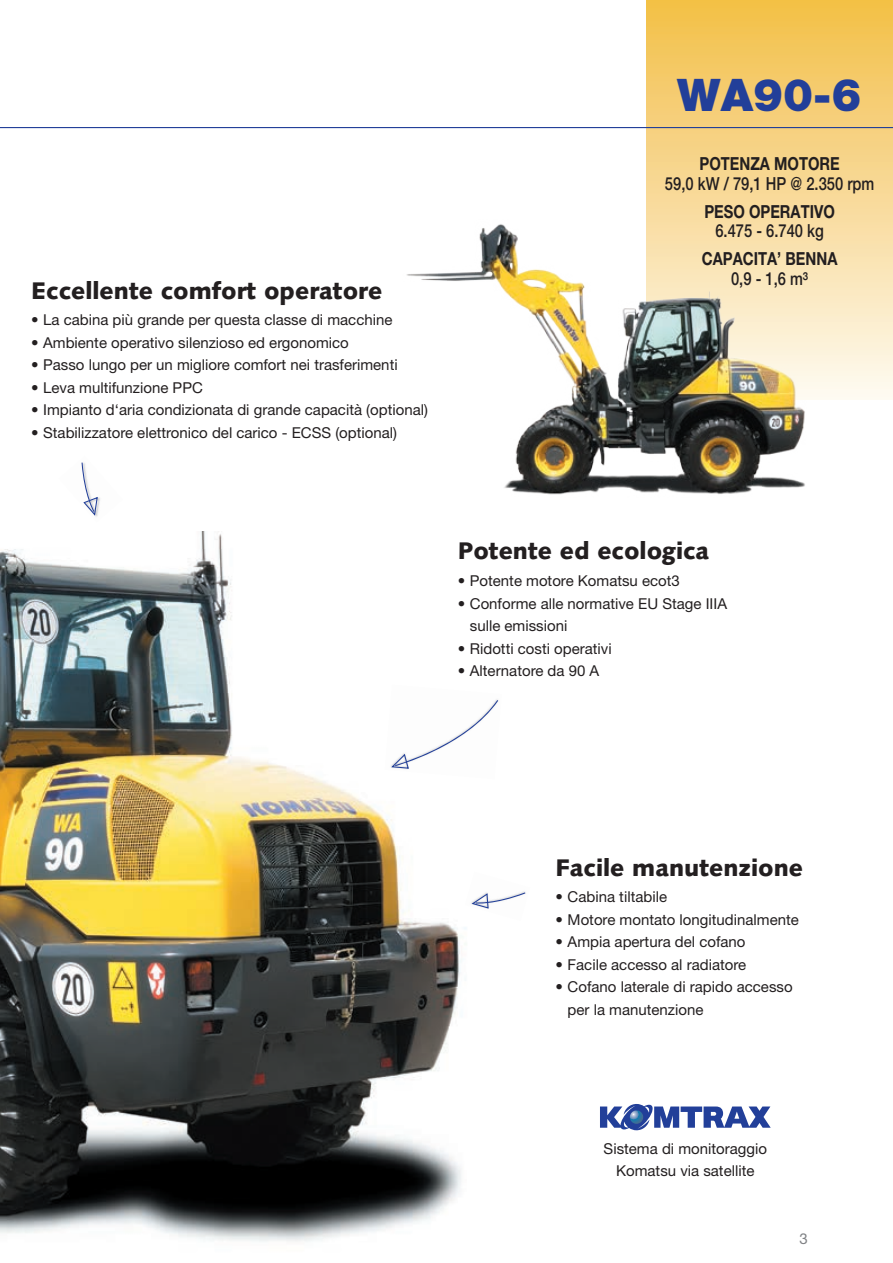
<style>
.page{position:relative;width:893px;height:1263px;background:#fff}
.page>*{position:absolute;margin:0;border:0;box-sizing:border-box;transform-origin:0 0}
.t1{font:900 45px "Helvetica Neue LT Pro";color:#223f99}
.t2{font:900 24px "Syntax LTCE";color:#231f20}
.t3{font:500 18px "Helvetica Neue LT Pro";color:#231f20;scale:.82 1}
.t4{font:700 18px "Helvetica Neue LT Pro";color:#231f20;scale:.82 1}
.t5{font:15px/22.5px "Helvetica Neue LT Pro";color:#231f20}
.t6{font:15px "Helvetica Neue LT Pro";color:#808285}
</style>
<div class="page">
<div style="left:646px;top:0;width:247px;height:400px;background:linear-gradient(to bottom,#f2be47,#fef9f0)"></div>
<hr style="left:0;top:127px;width:893px;height:1px;background:#223f99">
<img style="left:0;top:531px;width:466px;height:711px">
<img style="left:81px;top:462px;width:19px;height:55px">
<svg style="left:82px;top:463px;width:16px;height:53px"></svg>
<img style="left:385px;top:685px;width:114px;height:94px">
<svg style="left:391px;top:700px;width:107px;height:69px"></svg>
<svg style="left:600px;top:1104px;width:171px;height:26px"></svg>
<img style="left:465px;top:872px;width:61px;height:49px">
<svg style="left:472px;top:892px;width:53px;height:17px"></svg>
<img style="left:406px;top:220px;width:402px;height:275px">
<h2 class="t2" style="left:31px;top:276px;width:353px">Eccellente comfort operatore</h2>
<p class="t5" style="left:31px;top:308px;width:363px">• La cabina più grande per questa classe di macchine</p>
<p class="t5" style="left:31px;top:331px;width:319px">• Ambiente operativo silenzioso ed ergonomico</p>
<p class="t5" style="left:31px;top:353px;width:368px">• Passo lungo per un migliore comfort nei trasferimenti</p>
<p class="t5" style="left:31px;top:376px;width:173px">• Leva multifunzione PPC</p>
<p class="t5" style="left:31px;top:398px;width:398px">• Impianto d‘aria condizionata di grande capacità (optional)</p>
<p class="t5" style="left:31px;top:421px;width:367px">• Stabilizzatore elettronico del carico - ECSS (optional)</p>
<h1 class="t1" style="left:677px;top:68px;width:186px">WA90-6</h1>
<p class="t4" style="left:699px;top:152px;width:172px">POTENZA MOTORE</p>
<p class="t3" style="left:665px;top:172px;width:257px">59,0 kW / 79,1 HP @ 2.350 rpm</p>
<p class="t4" style="left:704px;top:200px;width:161px">PESO OPERATIVO</p>
<p class="t3" style="left:715px;top:220px;width:134px">6.475 - 6.740 kg</p>
<p class="t4" style="left:702px;top:247px;width:167px">CAPACITA’ BENNA</p>
<p class="t3" style="left:731px;top:267px;width:96px">0,9 - 1,6 m³</p>
<h2 class="t2" style="left:458px;top:537px;width:253px">Potente ed ecologica</h2>
<p class="t5" style="left:458px;top:569px;width:224px">• Potente motore Komatsu ecot3</p>
<p class="t5" style="left:470px;top:592px;width:259px;text-indent:-12px">• Conforme alle normative EU Stage IIIA sulle emissioni</p>
<p class="t5" style="left:458px;top:637px;width:155px">• Ridotti costi operativi</p>
<p class="t5" style="left:458px;top:659px;width:143px">• Alternatore da 90 A</p>
<h2 class="t2" style="left:556px;top:853px;width:249px">Facile manutenzione</h2>
<p class="t5" style="left:556px;top:885px;width:113px">• Cabina tiltabile</p>
<p class="t5" style="left:556px;top:908px;width:245px">• Motore montato longitudinalmente</p>
<p class="t5" style="left:556px;top:930px;width:191px">• Ampia apertura del cofano</p>
<p class="t5" style="left:556px;top:953px;width:192px">• Facile accesso al radiatore</p>
<p class="t5" style="left:568px;top:975px;width:226px;text-indent:-12px">• Cofano laterale di rapido accesso per la manutenzione</p>
<p class="t5" style="left:604px;top:1137px;width:165px;text-align:center">Sistema di monitoraggio<br>Komatsu via satellite</p>
<p class="t6" style="left:800px;top:1229px;width:10px">3</p>
</div>
